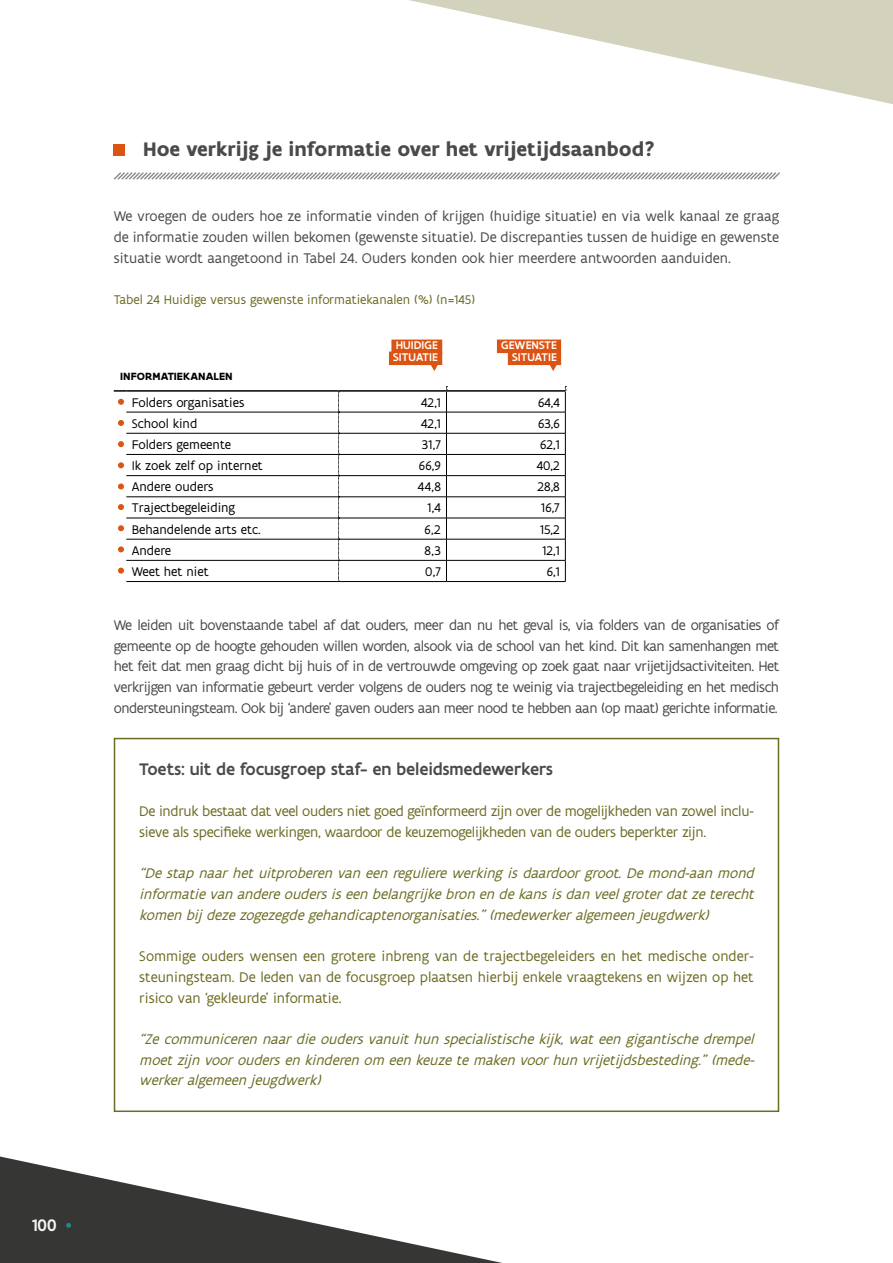
<style>
.page{position:relative;width:893px;height:1263px;background:#fff}
.page>*{position:absolute;margin:0;border:0;box-sizing:border-box;transform-origin:0 0}
.t1{font:700 21px "Flanders Art Sans";color:#4a4a49}
.Titel_Highlight{font:500 18px "Flanders Art Sans";color:#4a4a49}
.t2{font:500 18px "Flanders Art Sans";color:#f6f5f3}
.Tekst_onder_titel{font:15px/20.7px "Flanders Art Sans";letter-spacing:-.03em;color:#4a4a49;text-align:justify}
.Highlight{font:italic 15px/20.7px "Flanders Art Sans";color:#6b6b23;text-align:justify}
.Highlight-2{font:15px/20.7px "Flanders Art Sans";letter-spacing:-.02em;color:#6b6b23}
.Tekst{font:15px/20.7px "Flanders Art Sans";color:#4a4a49;text-align:justify}
.t3{font:13.5px "Flanders Art Sans";color:#000}
.Benoemen_tabel___afb{font:13.5px "Flanders Art Sans";color:#6b6b23}
.t4{font:500 12px/12px "Flanders Art Sans";letter-spacing:.005em;color:#fff}
.t5{font:700 11.25px "Flanders Art Sans";letter-spacing:.005em;color:#000}
</style>
<div class="page">
<svg style="left:409px;top:0;width:484px;height:104px"></svg>
<svg style="left:0;top:1156px;width:502px;height:107px"></svg>
<svg style="left:66px;top:1223px;width:5px;height:5px"></svg>
<div style="left:114px;top:145px;width:11px;height:11px;background:#dc5413"></div>
<svg style="left:114px;top:172px;width:666px;height:8px"></svg>
<hr style="left:126px;top:390px;width:213px;height:2px;background:#000">
<hr style="left:339px;top:390px;width:107px;height:2px;background:#000">
<hr style="left:446px;top:390px;width:120px;height:2px;background:#000">
<svg style="left:338px;top:392px;width:2px;height:189px"></svg>
<hr style="left:126px;top:412px;width:213px;height:1px;background:#000">
<hr style="left:339px;top:412px;width:107px;height:1px;background:#000">
<hr style="left:446px;top:412px;width:120px;height:1px;background:#000">
<hr style="left:126px;top:433px;width:213px;height:1px;background:#000">
<hr style="left:339px;top:433px;width:107px;height:1px;background:#000">
<hr style="left:446px;top:433px;width:120px;height:1px;background:#000">
<hr style="left:126px;top:454px;width:213px;height:1px;background:#000">
<hr style="left:339px;top:454px;width:107px;height:1px;background:#000">
<hr style="left:446px;top:454px;width:120px;height:1px;background:#000">
<hr style="left:126px;top:475px;width:213px;height:1px;background:#000">
<hr style="left:339px;top:475px;width:107px;height:1px;background:#000">
<hr style="left:446px;top:475px;width:120px;height:1px;background:#000">
<hr style="left:126px;top:497px;width:213px;height:1px;background:#000">
<hr style="left:339px;top:497px;width:107px;height:1px;background:#000">
<hr style="left:446px;top:497px;width:120px;height:1px;background:#000">
<hr style="left:126px;top:518px;width:213px;height:1px;background:#000">
<hr style="left:339px;top:518px;width:107px;height:1px;background:#000">
<hr style="left:446px;top:518px;width:120px;height:1px;background:#000">
<hr style="left:126px;top:539px;width:213px;height:1px;background:#000">
<hr style="left:339px;top:539px;width:107px;height:1px;background:#000">
<hr style="left:446px;top:539px;width:120px;height:1px;background:#000">
<hr style="left:126px;top:560px;width:213px;height:1px;background:#000">
<hr style="left:339px;top:560px;width:107px;height:1px;background:#000">
<hr style="left:446px;top:560px;width:120px;height:1px;background:#000">
<hr style="left:126px;top:581px;width:213px;height:1px;background:#000">
<hr style="left:339px;top:581px;width:107px;height:1px;background:#000">
<hr style="left:446px;top:581px;width:120px;height:1px;background:#000">
<svg style="left:446px;top:386px;width:1px;height:195px"></svg>
<svg style="left:565px;top:386px;width:1px;height:195px"></svg>
<svg style="left:114px;top:390px;width:12px;height:2px"></svg>
<div style="left:391px;top:340px;width:51px;height:13px;background:#dc5413"></div>
<div style="left:389px;top:352px;width:53px;height:13px;background:#dc5413"></div>
<svg style="left:431px;top:365px;width:7px;height:6px"></svg>
<div style="left:497px;top:340px;width:64px;height:13px;background:#dc5413"></div>
<div style="left:508px;top:352px;width:53px;height:13px;background:#dc5413"></div>
<svg style="left:550px;top:365px;width:7px;height:6px"></svg>
<svg style="left:118px;top:399px;width:6px;height:6px"></svg>
<svg style="left:118px;top:420px;width:6px;height:6px"></svg>
<svg style="left:118px;top:441px;width:6px;height:6px"></svg>
<svg style="left:118px;top:462px;width:6px;height:6px"></svg>
<svg style="left:118px;top:483px;width:6px;height:6px"></svg>
<svg style="left:118px;top:504px;width:6px;height:6px"></svg>
<svg style="left:118px;top:525px;width:6px;height:6px"></svg>
<svg style="left:118px;top:546px;width:6px;height:6px"></svg>
<svg style="left:118px;top:568px;width:6px;height:6px"></svg>
<div style="left:114px;top:738px;width:665px;height:374px;border:2px solid #6b6b23"></div>
<p class="t2" style="left:32px;top:1213px;width:26px">100</p>
<h2 class="t1" style="left:143px;top:136px;width:513px">Hoe verkrijg je informatie over het vrijetijdsaanbod?</h2>
<p class="Tekst" style="left:114px;top:206px;width:667px">We vroegen de ouders hoe ze informatie vinden of krijgen (huidige situatie) en via welk kanaal ze graag de informatie zouden willen bekomen (gewenste situatie). De discrepanties tussen de huidige en gewenste situatie wordt aangetoond in Tabel 24. Ouders konden ook hier meerdere antwoorden aanduiden.</p>
<p class="Benoemen_tabel___afb" style="left:114px;top:292px;width:363px">Tabel 24 Huidige versus gewenste informatiekanalen (%) (n=145)</p>
<p class="t5" style="left:120px;top:369px;width:114px">INFORMATIEKANALEN</p>
<p class="t4" style="left:393px;top:339px;width:46px">HUIDIGE<br>SITUATIE</p>
<p class="t4" style="left:501px;top:339px;width:57px;text-align:right">GEWENSTE<br>SITUATIE</p>
<p class="t3" style="left:132px;top:394px;width:114px">Folders organisaties</p>
<p class="t3" style="left:421px;top:394px;width:21px">42,1</p>
<p class="t3" style="left:538px;top:394px;width:23px">64,4</p>
<p class="t3" style="left:132px;top:415px;width:67px">School kind</p>
<p class="t3" style="left:421px;top:415px;width:21px">42,1</p>
<p class="t3" style="left:538px;top:415px;width:23px">63,6</p>
<p class="t3" style="left:132px;top:436px;width:101px">Folders gemeente</p>
<p class="t3" style="left:422px;top:436px;width:21px">31,7</p>
<p class="t3" style="left:540px;top:436px;width:21px">62,1</p>
<p class="t3" style="left:132px;top:457px;width:133px">Ik zoek zelf op internet</p>
<p class="t3" style="left:419px;top:457px;width:24px">66,9</p>
<p class="t3" style="left:537px;top:457px;width:24px">40,2</p>
<p class="t3" style="left:132px;top:479px;width:83px">Andere ouders</p>
<p class="t3" style="left:418px;top:479px;width:25px">44,8</p>
<p class="t3" style="left:538px;top:479px;width:24px">28,8</p>
<p class="t3" style="left:132px;top:500px;width:105px">Trajectbegeleiding</p>
<p class="t3" style="left:427px;top:500px;width:15px">1,4</p>
<p class="t3" style="left:541px;top:500px;width:20px">16,7</p>
<p class="t3" style="left:132px;top:521px;width:130px">Behandelende arts etc.</p>
<p class="t3" style="left:424px;top:521px;width:18px">6,2</p>
<p class="t3" style="left:540px;top:521px;width:21px">15,2</p>
<p class="t3" style="left:132px;top:542px;width:41px">Andere</p>
<p class="t3" style="left:425px;top:542px;width:18px">8,3</p>
<p class="t3" style="left:542px;top:542px;width:19px">12,1</p>
<p class="t3" style="left:132px;top:563px;width:78px">Weet het niet</p>
<p class="t3" style="left:425px;top:563px;width:17px">0,7</p>
<p class="t3" style="left:547px;top:563px;width:15px">6,1</p>
<p class="Tekst_onder_titel" style="left:114px;top:615px;width:667px">We leiden uit bovenstaande tabel af dat ouders, meer dan nu het geval is, via folders van de organisaties of gemeente op de hoogte gehouden willen worden, alsook via de school van het kind. Dit kan samenhangen met het feit dat men graag dicht bij huis of in de vertrouwde omgeving op zoek gaat naar vrijetijdsactiviteiten. Het verkrijgen van informatie gebeurt verder volgens de ouders nog te weinig via trajectbegeleiding en het medisch ondersteuningsteam. Ook bij ‘andere’ gaven ouders aan meer nood te hebben aan (op maat) gerichte informatie.</p>
<p class="Titel_Highlight" style="left:139px;top:758px;width:415px">Toets: uit de focusgroep staf- en beleidsmedewerkers</p>
<p class="Highlight-2" style="left:139px;top:801px;width:616px">De indruk bestaat dat veel ouders niet goed geïnformeerd zijn over de mogelijkheden van zowel inclu&shy;sieve als specifieke werkingen, waardoor de keuzemogelijkheden van de ouders beperkter zijn.</p>
<p class="Highlight" style="left:139px;top:863px;width:621px">“Destapnaarhetuitproberenvaneenregulierewerkingisdaardoorgroot.Demond-aanmond informatievanandereoudersiseenbelangrij kebronendekansisdanveelgroterdatzeterecht komenbij dezezogezegdegehandicaptenorganisaties.”(medewerkeralgemeenjeugdwerk)</p>
<p class="Highlight-2" style="left:139px;top:946px;width:616px;text-align:justify">Sommige ouders wensen een grotere inbreng van de trajectbegeleiders en het medische onder&shy;steuningsteam. De leden van de focusgroep plaatsen hierbij enkele vraagtekens en wijzen op het risico van ‘gekleurde’ informatie.</p>
<p class="Highlight" style="left:139px;top:1029px;width:621px">“Zecommunicerennaardieoudersvanuithunspecialistischekijk,wateengigantischedrempel moetzij nvooroudersenkinderenom eenkeuzetemakenvoorhunvrijetijdsbesteding.”(mede&shy;werkeralgemeenjeugdwerk)</p>
</div>
